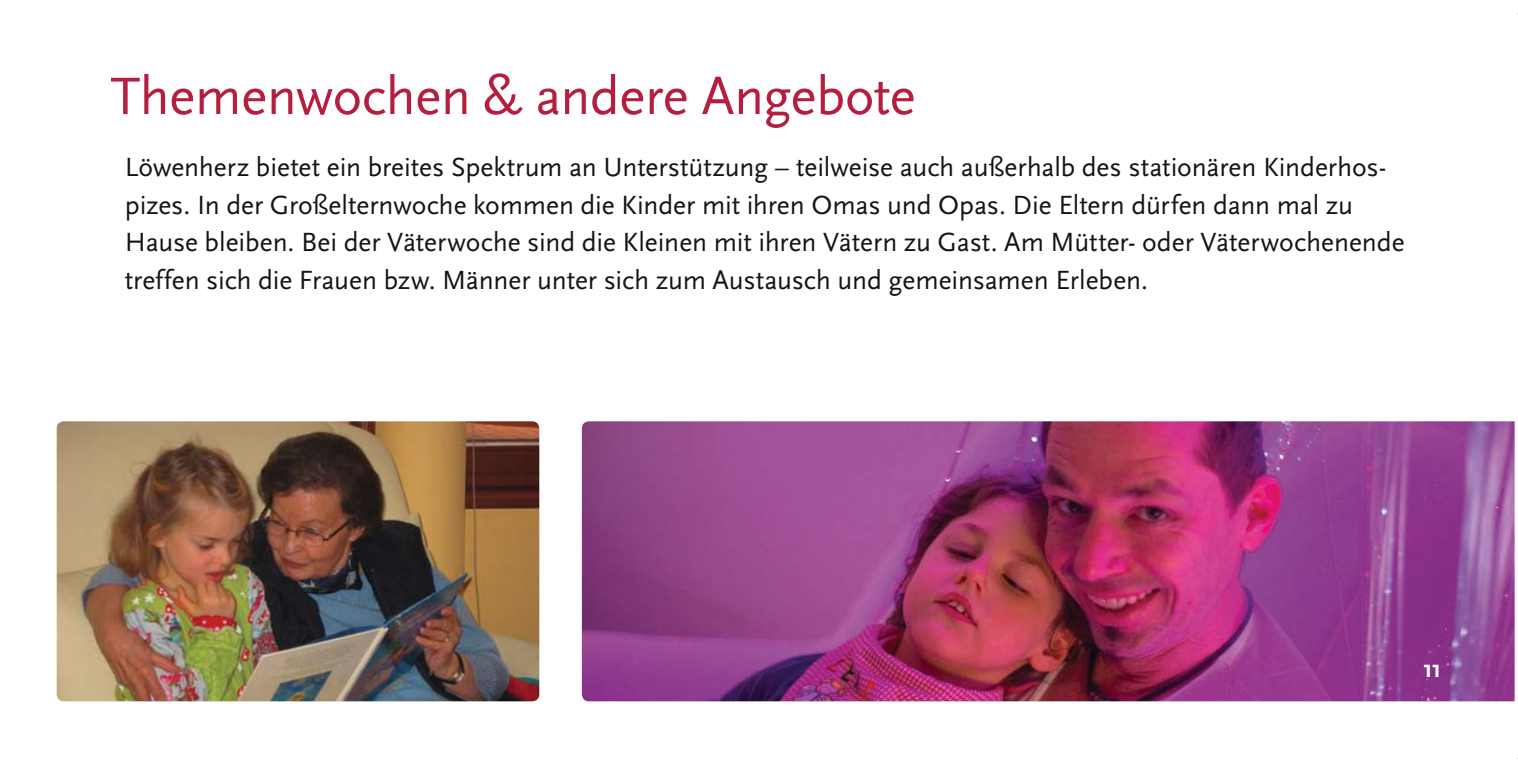
<style>
.page{position:relative;width:1518px;height:773px;background:#fff}
.page>*{position:absolute;margin:0;border:0;box-sizing:border-box;transform-origin:0 0}
.t1{font:55px "Scala Sans";letter-spacing:-.005em;color:#b61e3f}
.t2{font:27.5px/37.5px "Scala Sans";color:#151614}
.t3{font:700 25px "Scala Sans";color:#fff}
</style>
<div class="page">
<img style="left:57px;top:421px;width:482px;height:280px;border-radius:7px">
<img style="left:582px;top:421px;width:932px;height:280px">
<h1 class="t1" style="left:111px;top:71px;width:806px">Themenwochen &amp; andere Angebote</h1>
<p class="t2" style="left:125px;top:150px;width:1281px">Löwenherz bietet ein breites Spektrum an Unterstützung – teilweise auch außerhalb des stationären Kinderhos&shy;pizes. In der Großelternwoche kommen die Kinder mit ihren Omas und Opas. Die Eltern dürfen dann mal zu Hause bleiben. Bei der Väterwoche sind die Kleinen mit ihren Vätern zu Gast. Am Mütter- oder Väterwochenende treffen sich die Frauen bzw. Männer unter sich zum Austausch und gemeinsamen Erleben.</p>
<p class="t3" style="left:1423px;top:654px;width:20px">11</p>
</div>
